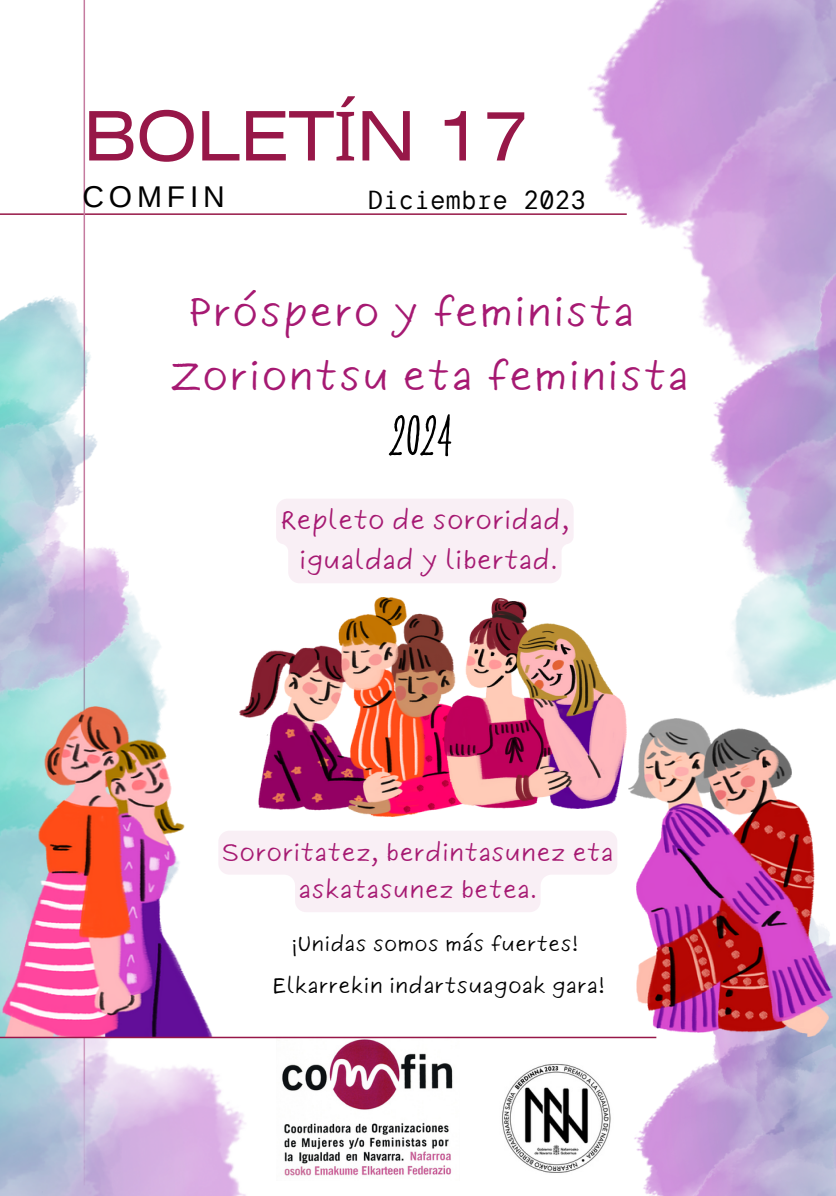
<style>
.page{position:relative;width:836px;height:1196px;background:#fff}
.page>*{position:absolute;margin:0;border:0;box-sizing:border-box;transform-origin:0 0}
.t1{font:68px "Helios Ext";color:#971748}
.t2{font:condensed 57px "Six Hands";color:#000}
.t3{font:40px "Six Hands Marker";letter-spacing:.05em;color:#a61972}
.t4{font:30px "Arimo";letter-spacing:.16em;color:#000}
.t5{font:26px "TT Interphases Mono";color:#000}
.t6{font:25.4px/39.4px "Six Hands Marker";letter-spacing:.03em;color:#a61972;text-align:center}
.t7{font:24px/37.6px "Six Hands Marker";letter-spacing:.03em;color:#a61972;text-align:center}
.t8{font:21px "Six Hands Marker";letter-spacing:.03em;color:#000}
.t9{font:20.2px "Six Hands Marker";letter-spacing:.03em;color:#000}
.s1{font-family:"Noto Sans"}
</style>
<div class="page">
<img style="left:588px;top:0;width:248px;height:215px">
<hr style="left:0;top:213px;width:626px;height:2px;background:#971748">
<hr style="left:84px;top:0;width:1px;height:1185px;background:#c57b9f">
<img style="left:276px;top:1038px;width:183px;height:138px">
<img style="left:502px;top:1063px;width:109px;height:110px">
<img style="left:0;top:593px;width:249px;height:602px">
<img style="left:240px;top:598px;width:205px;height:219px">
<img style="left:445px;top:598px;width:181px;height:210px">
<img style="left:632px;top:160px;width:204px;height:538px">
<img style="left:0;top:243px;width:129px;height:463px">
<img style="left:0;top:706px;width:213px;height:330px">
<div style="left:276px;top:499px;width:297px;height:84px;background:#f9eff5"></div>
<img style="left:633px;top:944px;width:203px;height:251px">
<img style="left:628px;top:718px;width:204px;height:318px">
<svg style="left:218px;top:830px;width:399px;height:82px"></svg>
<hr style="left:0;top:1036px;width:656px;height:2px;background:#971748">
<h1 class="t1" style="left:84px;top:111px;width:447px">BOLET<span class="s1">Í</span>N 17</h1>
<h4 class="t4" style="left:82px;top:180px;width:144px">COMFIN</h4>
<p class="t5" style="left:367px;top:183px;width:220px">Diciembre 2023</p>
<p class="t3" style="left:188px;top:278px;width:448px">Próspero y feminista</p>
<p class="t3" style="left:171px;top:341px;width:519px">Zoriontsu eta feminista</p>
<p class="t2" style="left:389px;top:396px;width:65px">2024</p>
<p class="t6" style="left:280px;top:500px;width:291px">Repleto de sororidad, igualdad y libertad.</p>
<p class="t7" style="left:222px;top:833px;width:393px">Sororitatez, berdintasunez eta askatasunez betea.</p>
<p class="t9" style="left:292px;top:927px;width:288px">¡Unidas somos más fuertes!</p>
<p class="t8" style="left:273px;top:967px;width:333px">Elkarrekin indartsuagoak gara!</p>
</div>
